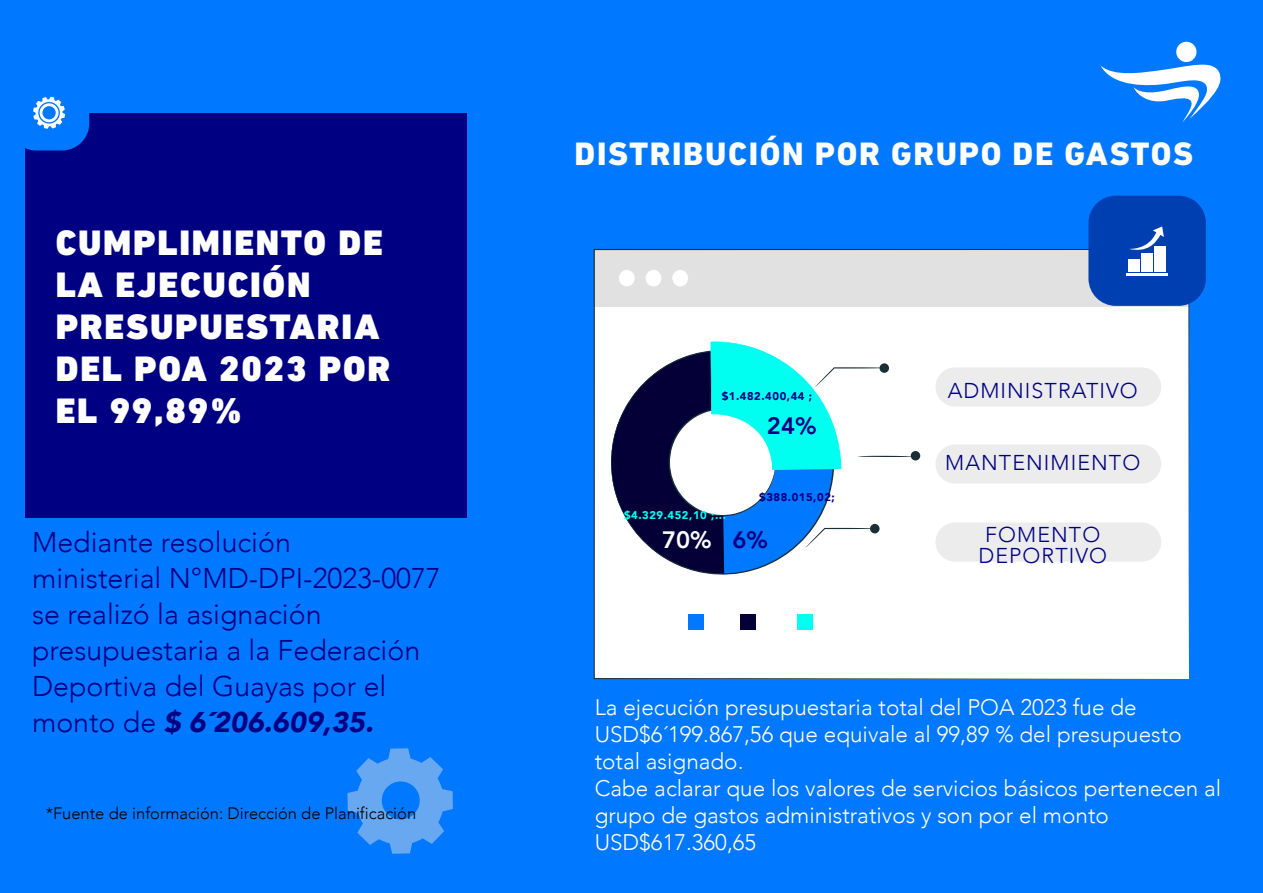
<style>
.page{position:relative;width:1263px;height:893px;background:#0078ff}
.page>*{position:absolute;margin:0;border:0;box-sizing:border-box;transform-origin:0 0}
.t1{font:900 36px/42px "DIN Next LT Pro";letter-spacing:.05em;color:#fff}
.t2{font:800 33px "DIN Next LT Pro";letter-spacing:.05em;color:#fff}
.t3{font:300 28.5px/36px "Avenir";color:#000082}
.t4{font:800 23.7px "Avenir";color:#fff}
.t5{font:800 23.7px "Avenir";color:#000082}
.t6{font:300 22.5px/27px "Avenir";color:#fff}
.t7{font:300 21.45px/21.5px "Avenir";letter-spacing:.05em;color:#000082;text-align:center}
.t8{font:300 16.5px "Avenir";color:#000}
.t9{font:900 11.25px "Avenir";letter-spacing:.05em;color:#000082}
.t10{font:900 11.25px "Avenir";letter-spacing:.05em;color:#00fff1}
.s1{font-weight:900;font-style:italic}
.s2{color:#000082}
</style>
<div class="page">
<div style="left:26px;top:113px;width:441px;height:404px;background:#000082"></div>
<div style="left:9px;top:75px;width:80px;height:75px;background:#0078ff;border-radius:27px"></div>
<svg style="left:33px;top:97px;width:32px;height:32px"></svg>
<svg style="left:347px;top:748px;width:106px;height:106px"></svg>
<svg style="left:1100px;top:65px;width:121px;height:58px"></svg>
<div style="left:1176px;top:42px;width:20px;height:20px;background:#fff;border-radius:50%"></div>
<svg style="left:594px;top:249px;width:595px;height:430px;background:#d7e5eb"></svg>
<div style="left:688px;top:614px;width:16px;height:15px;background:#0078ff"></div>
<div style="left:740px;top:614px;width:16px;height:15px;background:#040037"></div>
<div style="left:797px;top:614px;width:15px;height:15px;background:#00fff1"></div>
<div style="left:1088px;top:196px;width:118px;height:110px;background:#003fb1;border-radius:27px"></div>
<div style="left:1154px;top:246px;width:12px;height:25px;background:#fff"></div>
<div style="left:1141px;top:253px;width:12px;height:18px;background:#fff"></div>
<div style="left:1128px;top:259px;width:11px;height:12px;background:#fff"></div>
<svg style="left:1129px;top:226px;width:35px;height:24px"></svg>
<hr style="left:1126px;top:273px;width:42px;height:2px;background:#fff">
<h1 class="t1" style="left:56px;top:221px;width:336px">CUMPLIMIENTO DE<br>LA EJECUCIÓN<br>PRESUPUESTARIA<br>DEL POA 2023 POR<br>EL 99,89%</h1>
<p class="t3" style="left:32px;top:524px;width:410px">Mediante resolución<br>ministerial N°MD-DPI-2023-0077 se realizó la asignación presupuestaria a la Federación<br>Deportiva del Guayas por el monto de <span class="s1">$ 6´206.609,35.</span></p>
<p class="t8" style="left:46px;top:804px;width:372px">*Fuente de información: Dirección de Planificación</p>
<h2 class="t2" style="left:575px;top:134px;width:620px">DISTRIBUCIÓN POR GRUPO DE GASTOS</h2>
<p class="t9" style="left:722px;top:387px;width:92px">$1.482.400,44 ;</p>
<p class="t5" style="left:767px;top:407px;width:51px">24%</p>
<p class="t10" style="left:624px;top:506px;width:104px">$4.329.452,10 ;...</p>
<p class="t9" style="left:759px;top:488px;width:77px">$388.015,02;</p>
<p class="t4" style="left:662px;top:522px;width:107px">70% <span class="s2">6%</span></p>
<p class="t7" style="left:948px;top:380px;width:192px">ADMINISTRATIVO</p>
<p class="t7" style="left:945px;top:452px;width:196px">MANTENIMIENTO</p>
<p class="t7" style="left:978px;top:524px;width:130px">FOMENTO<br>DEPORTIVO</p>
<p class="t6" style="left:595px;top:694px;width:628px">La ejecución presupuestaria total del POA 2023 fue de USD$6´199.867,56 que equivale al 99,89 % del presupuesto total asignado.<br>Cabe aclarar que los valores de servicios básicos pertenecen al grupo de gastos administrativos y son por el monto USD$617.360,65</p>
</div>
